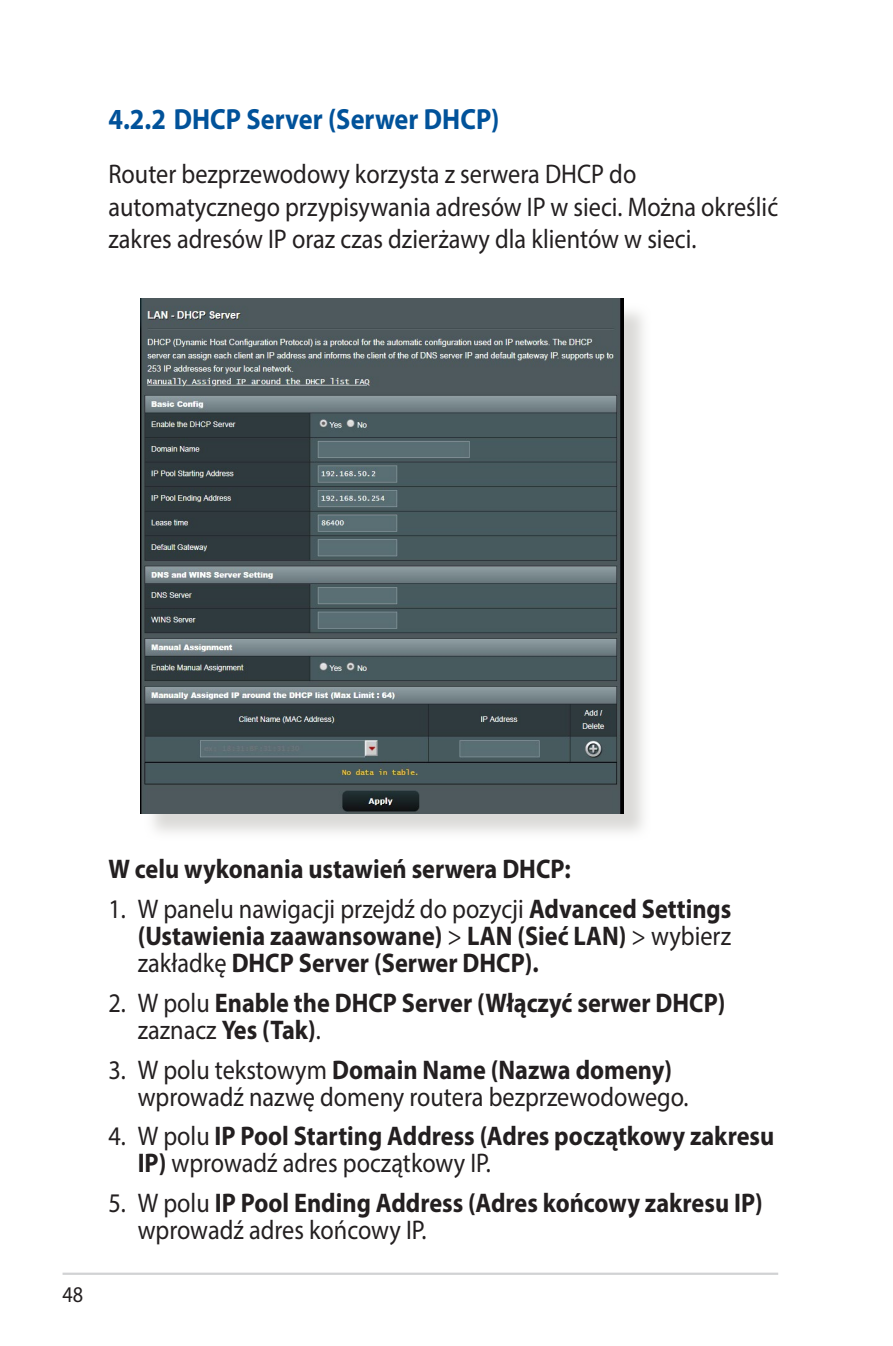
<style>
.page{position:relative;width:893px;height:1346px;background:#fff}
.page>*{position:absolute;margin:0;border:0;box-sizing:border-box;transform-origin:0 0}
.t1{font:700 29.25px "Myriad Pro";color:#01529a;scale:.9 1}
.t2{font:700 27px/27px "Myriad Pro";color:#231f20;scale:.9 1}
.t3{font:27px/32.4px "Myriad Pro";color:#231f20;scale:.9 1}
.t4{font:22.5px "Myriad Pro";color:#231f20;scale:.9 1}
.s1{font-weight:400}
.s2{font-weight:700}
</style>
<div class="page">
<hr style="left:63px;top:1272px;width:715px;height:3px;background:#d1d2d4">
<div style="left:144px;top:302px;width:508px;height:539px;background:#cfcecb;opacity:.75"></div>
<img style="left:140px;top:299px;width:483px;height:514px">
<p class="t1" style="left:108px;top:100px;width:436px">4.2.2 DHCP Server (Serwer DHCP)</p>
<p class="t3" style="left:108px;top:158px;width:746px">Router bezprzewodowy korzysta z serwera DHCP do automatycznego przypisywania adresów IP w sieci. Można określić zakres adresów IP oraz czas dzierżawy dla klientów w sieci.</p>
<p class="t4" style="left:63px;top:1281px;width:25px">48</p>
<p class="t2" style="left:108px;top:854px;width:515px">W celu wykonania ustawień serwera DHCP:</p>
<p class="t2" style="left:138px;top:894px;width:661px;text-align:justify;text-indent:-29px"><span class="s1">1. W panelu nawigacji przejdź do pozycji</span> Advanced Settings (Ustawienia zaawansowane) <span class="s1">&gt;</span> LAN (Sieć LAN) <span class="s1">&gt; wybierz zakładkę</span> DHCP Server (Serwer DHCP).</p>
<p class="t2" style="left:138px;top:988px;width:654px;text-indent:-29px"><span class="s1">2. W polu</span> Enable the DHCP Server (Włączyć serwer DHCP) <span class="s1">zaznacz</span> Yes (Tak)<span class="s1">.</span></p>
<p class="t3" style="left:138px;top:1055px;width:613px;line-height:27px;text-indent:-29px">3. W polu tekstowym <span class="s2">Domain Name (Nazwa domeny) </span>wprowadź nazwę domeny routera bezprzewodowego.</p>
<p class="t2" style="left:138px;top:1122px;width:709px;text-indent:-29px"><span class="s1">4. W polu</span> IP Pool Starting Address (Adres początkowy zakresu<br>IP) <span class="s1">wprowadź adres początkowy IP.</span></p>
<p class="t2" style="left:138px;top:1188px;width:696px;text-indent:-29px"><span class="s1">5. W polu</span> IP Pool Ending Address (Adres końcowy zakresu IP) <span class="s1">wprowadź adres końcowy IP.</span></p>
</div>
